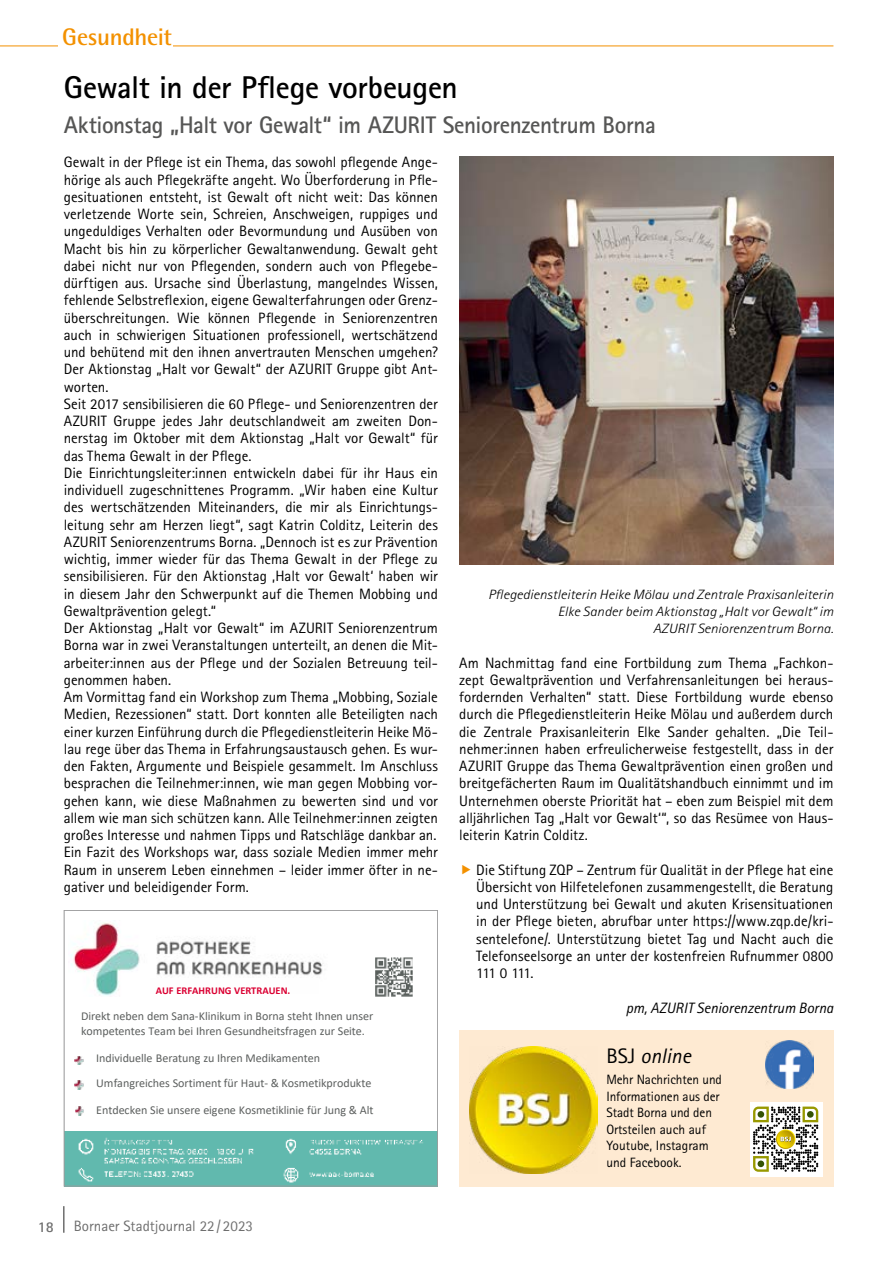
<style>
.page{position:relative;width:893px;height:1263px;background:#fff}
.page>*{position:absolute;margin:0;border:0;box-sizing:border-box;transform-origin:0 0}
.t1{font:700 31.5px "Rotis Sans Serif Std";letter-spacing:-.01em;color:#000}
.t2{font:700 24px "Rotis Sans Serif Std";letter-spacing:-.015em;color:#565655}
.t3{font:700 24px "Rotis Semi Sans Std";letter-spacing:-.015em;color:#f39100}
.t4{font:italic 21px "Rotis Sans Serif Std";color:#000}
.t5{font:15px/17.2px "Rotis Sans Serif Std";color:#000;text-align:justify}
.t6{font:italic 15px "Rotis Sans Serif Std";color:#000}
.t7{font:15px "Rotis Sans Serif Std";color:#6e6e6e}
.t8{font:700 15px "Rotis Sans Serif Std";color:#6e6e6e}
.t9{font:italic 300 13.5px/17.2px "Rotis Sans Serif Std";color:#000;text-align:right;scale:1.1 1}
.t10{font:13.5px/16.5px "Rotis Sans Serif Std";letter-spacing:-.005em;color:#000}
.t11{font:12px/25.5px "Calibri";letter-spacing:-.005em;color:#5c5f5e}
.t12{font:700 10.5px "Calibri";color:#db0032}
.s1{font-style:normal}
</style>
<div class="page">
<hr style="left:63px;top:1206px;width:2px;height:27px;background:#6e6e6e">
<hr style="left:0;top:46px;width:833px;height:1px;background:#f39100">
<div style="left:58px;top:28px;width:114px;height:25px;background:#fff"></div>
<svg style="left:75px;top:1056px;width:9px;height:8px"></svg>
<svg style="left:75px;top:1081px;width:9px;height:8px"></svg>
<svg style="left:76px;top:1106px;width:8px;height:9px"></svg>
<img style="left:375px;top:957px;width:38px;height:40px">
<img style="left:66px;top:1131px;width:370px;height:53px">
<div style="left:64px;top:910px;width:374px;height:276px;border:1px solid #9c9c9d"></div>
<img style="left:71px;top:923px;width:252px;height:73px">
<svg style="left:150px;top:993px;width:169px;height:3px"></svg>
<img style="left:150px;top:978px;width:169px;height:15px">
<img style="left:459px;top:157px;width:374px;height:407px">
<div style="left:459px;top:1029px;width:374px;height:157px;background:#feead2"></div>
<img style="left:470px;top:1046px;width:127px;height:128px">
<img style="left:765px;top:1041px;width:49px;height:48px">
<div style="left:750px;top:1102px;width:73px;height:74px;background:#fff"></div>
<svg style="left:753px;top:1106px;width:65px;height:66px"></svg>
<h2 class="t3" style="left:62px;top:22px;width:111px">Gesundheit</h2>
<h1 class="t1" style="left:64px;top:68px;width:396px">Gewalt in der Pflege vorbeugen</h1>
<h2 class="t2" style="left:64px;top:109px;width:594px">Aktionstag „Halt vor Gewalt“ im AZURIT Seniorenzentrum Borna</h2>
<p class="t5" style="left:64px;top:153px;width:376px;text-align:left">Gewalt in der Pflege ist ein Thema, das sowohl pflegende Ange&shy;hörige als auch Pflegekräfte angeht. Wo Überforderung in Pfle&shy;gesituationen entsteht, ist Gewalt oft nicht weit: Das können verletzende Worte sein, Schreien, Anschweigen, ruppiges und ungeduldiges Verhalten oder Bevormundung und Ausüben von Macht bis hin zu körperlicher Gewaltanwendung. Gewalt geht dabei nicht nur von Pflegenden, sondern auch von Pflegebe&shy;dürftigen aus. Ursache sind Überlastung, mangelndes Wissen, fehlende Selbstreflexion, eigene Gewalterfahrungen oder Grenz&shy;überschreitungen. Wie können Pflegende in Seniorenzentren auch in schwierigen Situationen professionell, wertschätzend und behütend mit den ihnen anvertrauten Menschen umgehen?<br>Der Aktionstag „Halt vor Gewalt“ der AZURIT Gruppe gibt Ant&shy;worten.<br>Seit 2017 sensibilisieren die 60 Pflege- und Seniorenzentren der AZURIT Gruppe jedes Jahr deutschlandweit am zweiten Don&shy;nerstag im Oktober mit dem Aktionstag „Halt vor Gewalt“ für das Thema Gewalt in der Pflege.<br>Die Einrichtungsleiter:innen entwickeln dabei für ihr Haus ein individuell zugeschnittenes Programm. „Wir haben eine Kultur des wertschätzenden Miteinanders, die mir als Einrichtungs&shy;leitung sehr am Herzen liegt“, sagt Katrin Colditz, Leiterin des AZURIT Seniorenzentrums Borna. „Dennoch ist es zur Prävention wichtig, immer wieder für das Thema Gewalt in der Pflege zu sensibilisieren. Für den Aktionstag ‚Halt vor Gewalt‘ haben wir in diesem Jahr den Schwerpunkt auf die Themen Mobbing und Gewaltprävention gelegt.“<br>Der Aktionstag „Halt vor Gewalt“ im AZURIT Seniorenzentrum Borna war in zwei Veranstaltungen unterteilt, an denen die Mit&shy;arbeiter:innen aus der Pflege und der Sozialen Betreuung teil&shy;genommen haben.<br>Am Vormittag fand ein Workshop zum Thema „Mobbing, Soziale Medien, Rezessionen“ statt. Dort konnten alle Beteiligten nach einer kurzen Einführung durch die Pflegedienstleiterin Heike Mö&shy;lau rege über das Thema in Erfahrungsaustausch gehen. Es wur&shy;den Fakten, Argumente und Beispiele gesammelt. Im Anschluss besprachen die Teilnehmer:innen, wie man gegen Mobbing vor&shy;gehen kann, wie diese Maßnahmen zu bewerten sind und vor allem wie man sich schützen kann. Alle Teilnehmer:innen zeigten großes Interesse und nahmen Tipps und Ratschläge dankbar an.<br>Ein Fazit des Workshops war, dass soziale Medien immer mehr Raum in unserem Leben einnehmen – leider immer öfter in ne&shy;gativer und beleidigender Form.</p>
<p class="t9" style="left:488px;top:586px;width:315px">Pflegedienstleiterin Heike Mölau und Zentrale Praxisanleiterin<br>Elke Sander beim Aktionstag „Halt vor Gewalt“ im<br>AZURIT Seniorenzentrum Borna.</p>
<p class="t5" style="left:459px;top:654px;width:376px">Am Nachmittag fand eine Fortbildung zum Thema „Fachkon&shy;zept Gewaltprävention und Verfahrensanleitungen bei heraus&shy;fordernden Verhalten“ statt. Diese Fortbildung wurde ebenso durch die Pflegedienstleiterin Heike Mölau und außerdem durch die Zentrale Praxisanleiterin Elke Sander gehalten. „Die Teil&shy;nehmer:innen haben erfreulicherweise festgestellt, dass in der AZURIT Gruppe das Thema Gewaltprävention einen großen und breitgefächerten Raum im Qualitätshandbuch einnimmt und im Unternehmen oberste Priorität hat – eben zum Beispiel mit dem alljährlichen Tag „Halt vor Gewalt‘“, so das Resümee von Haus&shy;leiterin Katrin Colditz.</p>
<p class="t5" style="left:476px;top:861px;width:359px">Die Stiftung ZQP – Zentrum für Qualität in der Pflege hat eine Übersicht von Hilfetelefonen zusammengestellt, die Beratung und Unterstützung bei Gewalt und akuten Krisensituationen in der Pflege bieten, abrufbar unter https://www.zqp.de/kri&shy;sentelefone/. Unterstützung bietet Tag und Nacht auch die Telefonseelsorge an unter der kostenfreien Rufnummer 0800<br>111 0 111.</p>
<p class="t6" style="left:626px;top:999px;width:209px">pm, AZURIT Seniorenzentrum Borna</p>
<p class="t12" style="left:156px;top:983px;width:136px">AUF ERFAHRUNG VERTRAUEN.</p>
<p class="t11" style="left:81px;top:1009px;width:294px;line-height:14.4px">Direkt neben dem Sana-Klinikum in Borna steht Ihnen unser kompetentes Team bei Ihren Gesundheitsfragen zur Seite.</p>
<p class="t11" style="left:96px;top:1045px;width:277px">Individuelle Beratung zu Ihren Medikamenten<br>Umfangreiches Sortiment für Haut- &amp; Kosmetikprodukte</p>
<p class="t11" style="left:96px;top:1097px;width:279px">Entdecken Sie unsere eigene Kosmetiklinie für Jung &amp; Alt</p>
<p class="t8" style="left:38px;top:1217px;width:18px">18</p>
<p class="t7" style="left:74px;top:1217px;width:181px">Bornaer Stadtjournal 22 /2023</p>
<h3 class="t4" style="left:606px;top:1044px;width:86px"><span class="s1">BSJ</span> online</h3>
<p class="t10" style="left:606px;top:1071px;width:117px">Mehr Nachrichten und<br>Informationen aus der<br>Stadt Borna und den<br>Ortsteilen auch auf<br>Youtube, Instagram und Facebook.</p>
</div>
